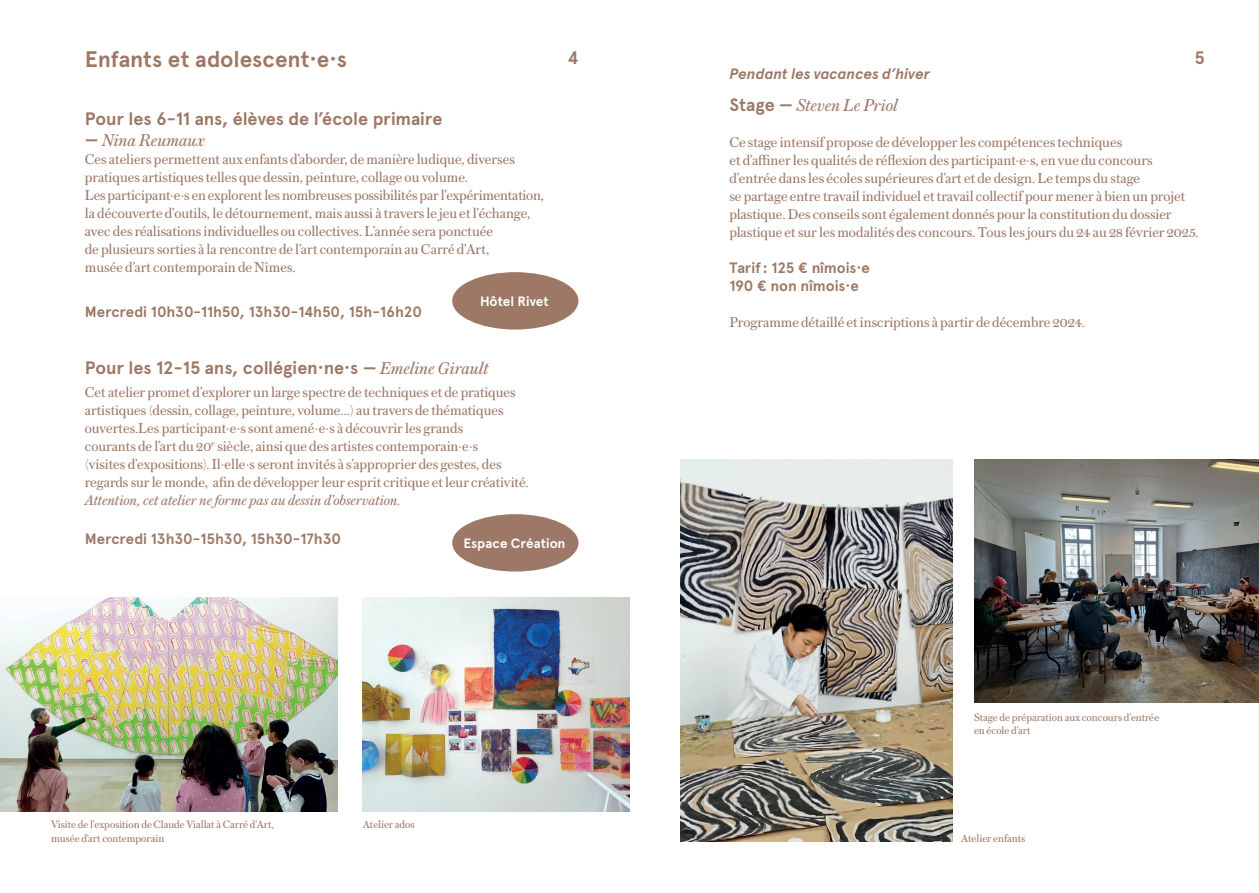
<style>
.page{position:relative;width:1259px;height:893px;background:#fff}
.page>*{position:absolute;margin:0;border:0;box-sizing:border-box;transform-origin:0 0}
.t1{font:700 22.5px "Apercu";color:#9d7866}
.t2{font:700 18px "Apercu";letter-spacing:-.005em;color:#9d7866}
.t3{font:italic 18px "Austin Text";color:#9d7866}
.t4{font:15px/18px "Austin Text";color:#9d7866}
.t5{font:700 15px "Apercu";letter-spacing:-.005em;color:#9d7866}
.t6{font:italic 15px "Austin Text";color:#9d7866}
.t7{font:italic 700 15px "Apercu";letter-spacing:-.005em;color:#9d7866}
.t8{font:700 13.5px "Apercu";color:#fff}
.t9{font:11.25px/13.5px "Austin Text";color:#9d7866}
.s1{font-family:"Apercu";font-weight:700;font-style:normal}
.s2{font-family:"Austin Text";font-weight:400;font-style:italic}
</style>
<div class="page">
<img style="left:0;top:597px;width:337px;height:214px">
<img style="left:363px;top:597px;width:266px;height:214px">
<img style="left:680px;top:459px;width:272px;height:383px">
<img style="left:974px;top:459px;width:285px;height:244px">
<div style="left:452px;top:272px;width:126px;height:58px;background:#9d7866;border-radius:50%"></div>
<div style="left:452px;top:514px;width:126px;height:58px;background:#9d7866;border-radius:50%"></div>
<p class="t1" style="left:85px;top:46px;width:264px">Enfants et adolescent·e·s</p>
<p class="t2" style="left:85px;top:107px;width:359px">Pour les 6-11 ans, élèves de l’école primaire</p>
<p class="t3" style="left:85px;top:128px;width:122px"><span class="s1">—</span> Nina Reumaux</p>
<p class="t4" style="left:85px;top:150px;width:461px">Ces ateliers permettent aux enfants d’aborder, de manière ludique, diverses pratiques artistiques telles que dessin, peinture, collage ou volume.<br>Les participant·e·s en explorent les nombreuses possibilités par l’expérimentation, la découverte d’outils, le détournement, mais aussi à travers le jeu et l’échange, avec des réalisations individuelles ou collectives. L’année sera ponctuée<br>de plusieurs sorties à la rencontre de l’art contemporain au Carré d’Art,<br>musée d’art contemporain de Nîmes.</p>
<p class="t5" style="left:85px;top:302px;width:338px">Mercredi 10h30-11h50, 13h30-14h50, 15h-16h20</p>
<p class="t8" style="left:480px;top:293px;width:70px">Hôtel Rivet</p>
<p class="t2" style="left:567px;top:47px;width:13px">4</p>
<p class="t2" style="left:1194px;top:47px;width:12px">5</p>
<p class="t7" style="left:729px;top:64px;width:203px">Pendant les vacances d’hiver</p>
<p class="t3" style="left:729px;top:93px;width:170px"><span class="s1">Stage —</span> Steven Le Priol</p>
<p class="t4" style="left:729px;top:133px;width:470px">Ce stage intensif propose de développer les compétences techniques<br>et d’affiner les qualités de réflexion des participant·e·s, en vue du concours d’entrée dans les écoles supérieures d’art et de design. Le temps du stage<br>se partage entre travail individuel et travail collectif pour mener à bien un projet plastique. Des conseils sont également donnés pour la constitution du dossier plastique et sur les modalités des concours. Tous les jours du 24 au 28 février 2025.</p>
<p class="t5" style="left:729px;top:259px;width:142px">Tarif: 125 € nîmois·e</p>
<p class="t5" style="left:729px;top:277px;width:131px">190 € non nîmois·e</p>
<p class="t4" style="left:729px;top:313px;width:357px">Programme détaillé et inscriptions à partir de décembre 2024.</p>
<p class="t2" style="left:85px;top:357px;width:405px">Pour les 12-15 ans, collégien·ne·s — <span class="s2">Emeline Girault</span></p>
<p class="t4" style="left:85px;top:382px;width:445px">Cet atelier promet d’explorer un large spectre de techniques et de pratiques artistiques (dessin, collage, peinture, volume...) au travers de thématiques ouvertes.Les participant·e·s sont amené·e·s à découvrir les grands<br>courants de l’art du 20<sup>e</sup> siècle, ainsi que des artistes contemporain·e·s<br>(visites d’expositions). Il·elle·s seront invités à s’approprier des gestes, des regards sur le monde, afin de développer leur esprit critique et leur créativité.</p>
<p class="t6" style="left:85px;top:489px;width:317px">Attention, cet atelier ne forme pas au dessin d’observation.</p>
<p class="t5" style="left:85px;top:530px;width:258px">Mercredi 13h30-15h30, 15h30-17h30</p>
<p class="t8" style="left:463px;top:535px;width:104px">Espace Création</p>
<p class="t9" style="left:51px;top:817px;width:225px">Visite de l’exposition de Claude Viallat à Carré d’Art,</p>
<p class="t9" style="left:363px;top:817px;width:53px">Atelier ados</p>
<p class="t9" style="left:51px;top:831px;width:115px">musée d’art contemporain</p>
<p class="t9" style="left:974px;top:710px;width:187px">Stage de préparation aux concours d’entrée en école d’art</p>
<p class="t9" style="left:961px;top:831px;width:66px">Atelier enfants</p>
</div>
